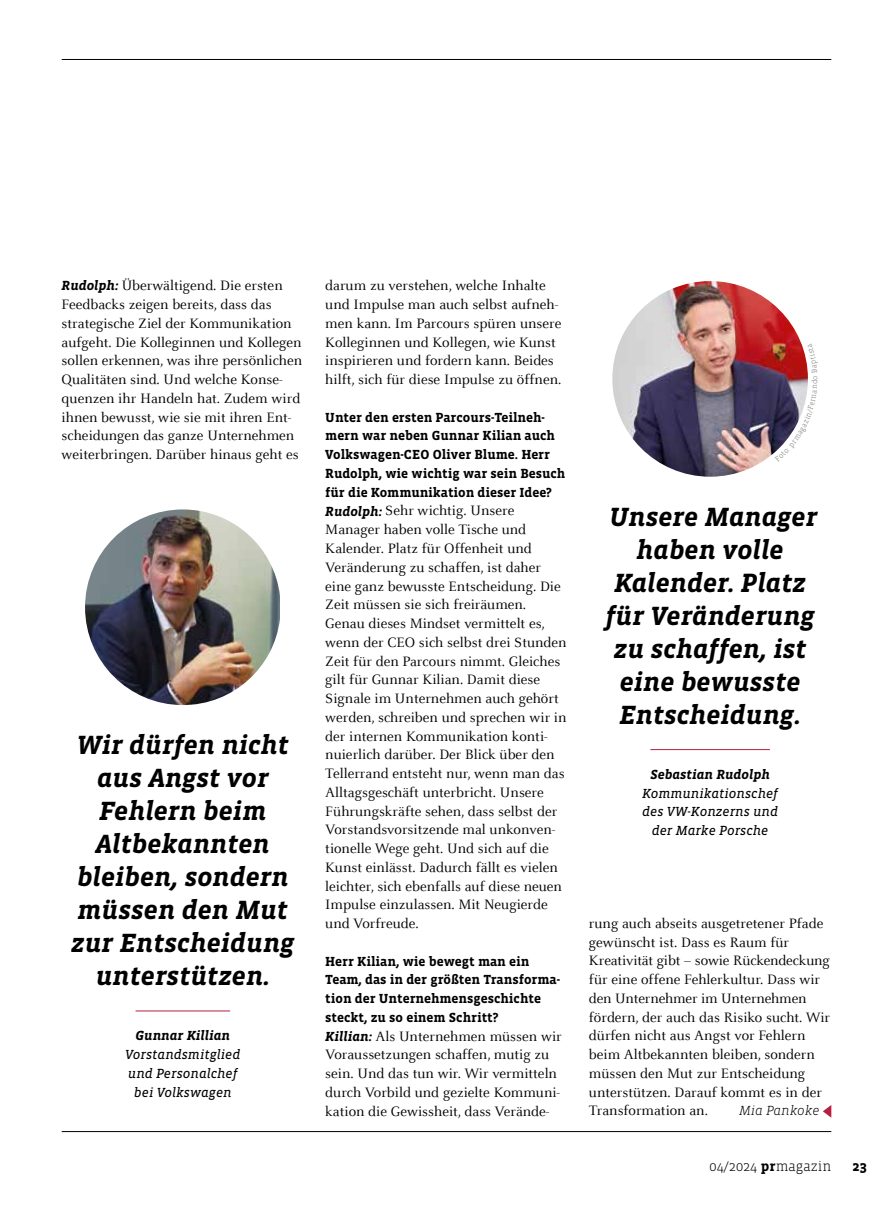
<style>
.page{position:relative;width:893px;height:1212px;background:#fff}
.page>*{position:absolute;margin:0;border:0;box-sizing:border-box;transform-origin:0 0}
.t1{font:italic 700 27px/33px "Vista Slab OT";color:#000;text-align:center}
.t2{font:15px/18.8px "Celeste Offc";color:#000}
.t3{font:300 14.25px "Vista Slab OT";color:#000}
.t4{font:700 14.25px "Vista Slab OT";color:#000}
.t5{font:700 13.5px/18.8px "Vista Slab OT";color:#000}
.t6{font:italic 13.5px/18.8px "Vista Slab OT";color:#000;text-align:center}
.t7{font:italic 700 13.5px "Vista Slab OT";color:#000}
.t8{font:italic 300 13.5px "Vista Slab OT";color:#000}
.s1{font-family:"Vista Slab OT";font-weight:700;font-style:italic;font-size:13.5px}
.s2{font-weight:700}
</style>
<div class="page">
<hr style="left:62px;top:59px;width:769px;height:1px;background:#000">
<hr style="left:62px;top:1131px;width:769px;height:1px;background:#000">
<hr style="left:650px;top:749px;width:120px;height:1px;background:#b71e3f">
<img style="left:612px;top:281px;width:196px;height:196px;border-radius:98px">
<hr style="left:136px;top:1010px;width:94px;height:1px;background:#b71e3f">
<img style="left:85px;top:509px;width:195px;height:196px">
<svg style="left:823px;top:1105px;width:8px;height:13px"></svg>
<img style="left:775px;top:343px;width:33px;height:109px">
<p class="t2" style="left:62px;top:277px;width:242px"><span class="s1">Rudolph:</span> Überwältigend. Die ersten Feedbacks zeigen bereits, dass das strategische Ziel der Kommunikation aufgeht. Die Kolleginnen und Kollegen sollen erkennen, was ihre persönlichen Qualitäten sind. Und welche Konse&shy;quenzen ihr Handeln hat. Zudem wird ihnen bewusst, wie sie mit ihren Ent&shy;scheidungen das ganze Unternehmen weiterbringen. Darüber hinaus geht es</p>
<p class="t2" style="left:325px;top:277px;width:238px">darum zu verstehen, welche Inhalte und Impulse man auch selbst aufneh&shy;men kann. Im Parcours spüren unsere Kolleginnen und Kollegen, wie Kunst inspirieren und fordern kann. Beides hilft, sich für diese Impulse zu öffnen.</p>
<p class="t5" style="left:325px;top:408px;width:242px">Unter den ersten Parcours-Teilneh&shy;mern war neben Gunnar Kilian auch Volkswagen-CEO Oliver Blume. Herr Rudolph, wie wichtig war sein Besuch für die Kommunikation dieser Idee?</p>
<p class="t2" style="left:325px;top:502px;width:243px"><span class="s1">Rudolph:</span> Sehr wichtig. Unsere Manager haben volle Tische und Kalender. Platz für Offenheit und Veränderung zu schaffen, ist daher eine ganz bewusste Entscheidung. Die Zeit müssen sie sich freiräumen.<br>Genau dieses Mindset vermittelt es, wenn der CEO sich selbst drei Stunden Zeit für den Parcours nimmt. Gleiches gilt für Gunnar Kilian. Damit diese Signale im Unternehmen auch gehört werden, schreiben und sprechen wir in der internen Kommunikation konti&shy;nuierlich darüber. Der Blick über den Tellerrand entsteht nur, wenn man das Alltagsgeschäft unterbricht. Unsere Führungskräfte sehen, dass selbst der Vorstandsvorsitzende mal unkonven&shy;tionelle Wege geht. Und sich auf die Kunst einlässt. Dadurch fällt es vielen leichter, sich ebenfalls auf diese neuen Impulse einzulassen. Mit Neugierde und Vorfreude.</p>
<p class="t5" style="left:325px;top:952px;width:236px">Herr Kilian, wie bewegt man ein<br>Team, das in der größten Transforma&shy;tion der Unternehmensgeschichte steckt, zu so einem Schritt?</p>
<p class="t2" style="left:325px;top:1027px;width:238px"><span class="s1">Killian:</span> Als Unternehmen müssen wir Voraussetzungen schaffen, mutig zu sein. Und das tun wir. Wir vermitteln durch Vorbild und gezielte Kommuni&shy;kation die Gewissheit, dass Verände-</p>
<h1 class="t1" style="left:71px;top:729px;width:225px">Wir dürfen nicht aus Angst vor<br>Fehlern beim<br>Altbekannten bleiben, sondern müssen den Mut zur Entscheidung unterstützen.</h1>
<p class="t7" style="left:136px;top:1029px;width:96px">Gunnar Killian</p>
<p class="t6" style="left:125px;top:1045px;width:117px">Vorstandsmitglied und Personalchef bei Volkswagen</p>
<h1 class="t1" style="left:605px;top:501px;width:213px">Unsere Manager haben volle<br>Kalender. Platz für Veränderung zu schaffen, ist eine bewusste<br>Entscheidung.</h1>
<p class="t7" style="left:650px;top:767px;width:121px">Sebastian Rudolph</p>
<p class="t6" style="left:642px;top:784px;width:137px">Kommunikationschef des VW-Konzerns und der Marke Porsche</p>
<p class="t2" style="left:589px;top:914px;width:243px">rung auch abseits ausgetretener Pfade gewünscht ist. Dass es Raum für Kreativität gibt – sowie Rückendeckung für eine offene Fehlerkultur. Dass wir den Unternehmer im Unternehmen fördern, der auch das Risiko sucht. Wir dürfen nicht aus Angst vor Fehlern beim Altbekannten bleiben, sondern müssen den Mut zur Entscheidung unterstützen. Darauf kommt es in der Transformation an.</p>
<p class="t8" style="left:739px;top:1104px;width:82px">Mia Pankoke</p>
<p class="t3" style="left:709px;top:1159px;width:123px">04/2024 <span class="s2">pr</span>magazin</p>
<p class="t4" style="left:853px;top:1159px;width:16px">23</p>
</div>
